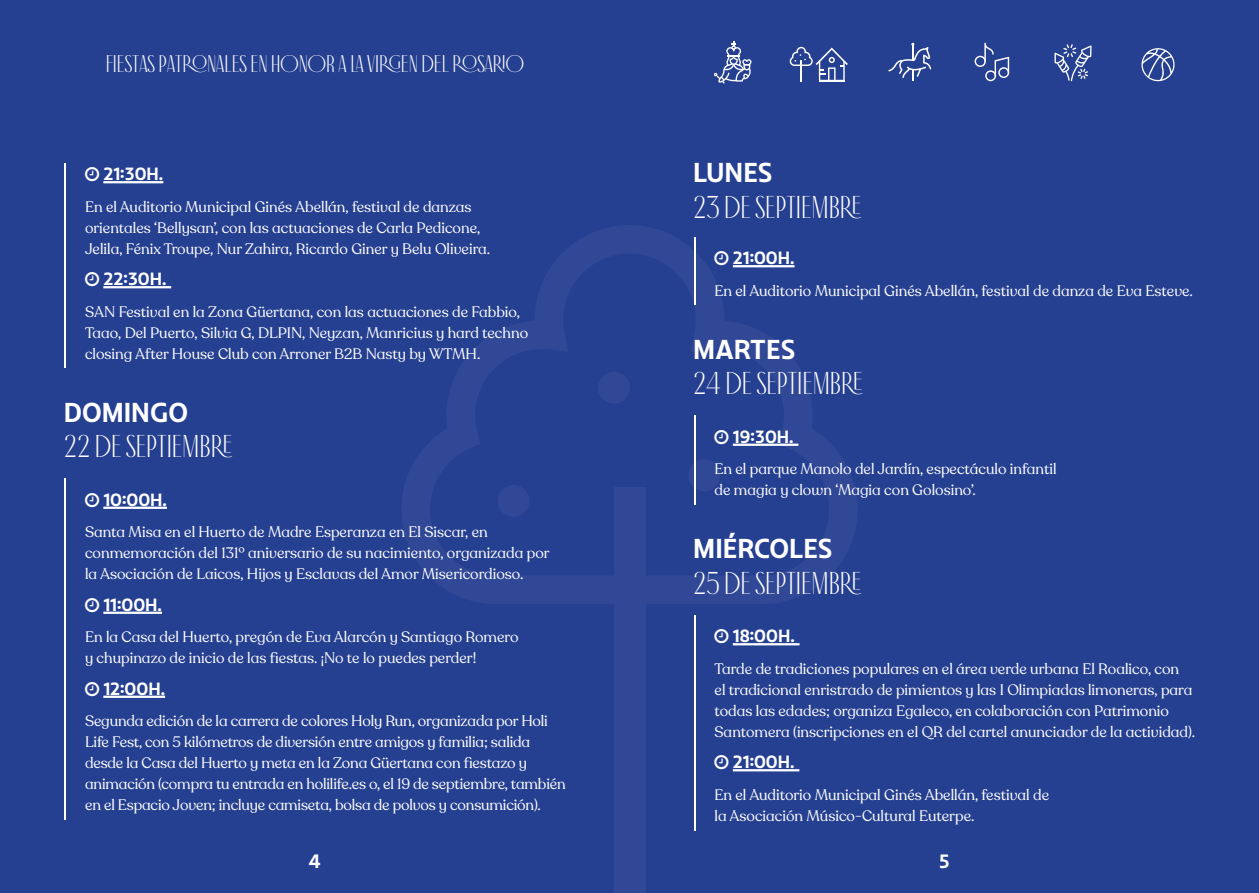
<style>
.page{position:relative;width:1259px;height:893px;background:#fff}
.page>*{position:absolute;margin:0;border:0;box-sizing:border-box;transform-origin:0 0}
.t1{font:31.5px "Antiga";color:#fff}
.t2{font:700 25.5px "Chulapa";color:#fff}
.t3{font:24px "Antiga";color:#fff}
.t4{font:700 18px "Chulapa";color:#fff}
.t5{font:700 16.5px "Chulapa";color:#fff}
.t6{font:15px/21px "Recoleta Alt";color:#fff}
</style>
<div class="page">
<div style="left:0;top:0;width:629px;height:893px;background:#264091"></div>
<div style="left:629px;top:0;width:630px;height:893px;background:#264091"></div>
<div style="left:614px;top:487px;width:31px;height:406px;background:#304896"></div>
<svg style="left:65px;top:163px;width:1px;height:21px"></svg>
<hr style="left:103px;top:181px;width:60px;height:2px;background:#fff">
<hr style="left:65px;top:184px;width:1px;height:79px;background:#fff">
<hr style="left:65px;top:258px;width:1px;height:35px;background:#fff">
<hr style="left:103px;top:286px;width:68px;height:2px;background:#fff">
<hr style="left:65px;top:289px;width:1px;height:79px;background:#fff">
<hr style="left:65px;top:479px;width:1px;height:34px;background:#fff">
<hr style="left:103px;top:507px;width:64px;height:2px;background:#fff">
<hr style="left:65px;top:509px;width:1px;height:80px;background:#fff">
<hr style="left:65px;top:584px;width:1px;height:34px;background:#fff">
<hr style="left:103px;top:612px;width:59px;height:2px;background:#fff">
<hr style="left:65px;top:614px;width:1px;height:59px;background:#fff">
<hr style="left:65px;top:668px;width:1px;height:34px;background:#fff">
<hr style="left:103px;top:696px;width:62px;height:2px;background:#fff">
<hr style="left:65px;top:698px;width:1px;height:122px;background:#fff">
<hr style="left:694px;top:237px;width:1px;height:35px;background:#fff">
<hr style="left:733px;top:265px;width:61px;height:2px;background:#fff">
<hr style="left:694px;top:268px;width:1px;height:37px;background:#fff">
<hr style="left:694px;top:416px;width:1px;height:34px;background:#fff">
<hr style="left:733px;top:444px;width:65px;height:2px;background:#fff">
<hr style="left:694px;top:446px;width:1px;height:59px;background:#fff">
<hr style="left:694px;top:615px;width:1px;height:35px;background:#fff">
<hr style="left:733px;top:643px;width:66px;height:2px;background:#fff">
<hr style="left:694px;top:646px;width:1px;height:100px;background:#fff">
<hr style="left:694px;top:741px;width:1px;height:35px;background:#fff">
<hr style="left:733px;top:769px;width:66px;height:2px;background:#fff">
<hr style="left:694px;top:772px;width:1px;height:58px;background:#fff">
<svg style="left:974px;top:43px;width:35px;height:38px"></svg>
<svg style="left:1054px;top:44px;width:37px;height:37px"></svg>
<svg style="left:1141px;top:48px;width:33px;height:33px"></svg>
<svg style="left:789px;top:47px;width:59px;height:34px"></svg>
<svg style="left:888px;top:43px;width:43px;height:38px"></svg>
<svg style="left:714px;top:42px;width:37px;height:42px"></svg>
<h3 class="t3" style="left:106px;top:52px;width:420px">FIESTAS PATRONALES EN HONOR A LA VIRGEN DEL ROSARIO</h3>
<p class="t5" style="left:103px;top:164px;width:61px">21:30h.</p>
<p class="t6" style="left:85px;top:196px;width:407px">En el Auditorio Municipal Ginés Abellán, festival de danzas orientales ‘Bellysan’, con las actuaciones de Carla Pedicone,<br>Jelila, Fénix Troupe, Nur Zahira, Ricardo Giner y Belu Oliveira.</p>
<p class="t5" style="left:103px;top:269px;width:65px">22:30h.</p>
<p class="t6" style="left:85px;top:301px;width:444px">SAN Festival en la Zona Güertana, con las actuaciones de Fabbio,<br>Taao, Del Puerto, Silvia G, DLPIN, Neyzan, Manricius y hard techno closing After House Club con Arroner B2B Nasty by WTMH.</p>
<h2 class="t2" style="left:64px;top:396px;width:126px">DOMINGO</h2>
<h1 class="t1" style="left:64px;top:430px;width:170px">22 DE SEPTIEMBRE</h1>
<p class="t5" style="left:103px;top:489px;width:65px">10:00h.</p>
<p class="t6" style="left:85px;top:522px;width:466px">Santa Misa en el Huerto de Madre Esperanza en El Siscar, en conmemoración del 131º aniversario de su nacimiento, organizada por la Asociación de Laicos, Hijos y Esclavas del Amor Misericordioso.</p>
<p class="t5" style="left:103px;top:594px;width:60px">11:00h.</p>
<p class="t6" style="left:85px;top:627px;width:435px">En la Casa del Huerto, pregón de Eva Alarcón y Santiago Romero y chupinazo de inicio de las fiestas. ¡No te lo puedes perder!</p>
<p class="t5" style="left:103px;top:678px;width:63px">12:00h.</p>
<p class="t6" style="left:85px;top:711px;width:482px">Segunda edición de la carrera de colores Holy Run, organizada por Holi Life Fest, con 5 kilómetros de diversión entre amigos y familia; salida desde la Casa del Huerto y meta en la Zona Güertana con fiestazo y animación (compra tu entrada en holilife.es o, el 19 de septiembre, también en el Espacio Joven; incluye camiseta, bolsa de polvos y consumición).</p>
<p class="t4" style="left:309px;top:850px;width:13px">4</p>
<h2 class="t2" style="left:693px;top:157px;width:80px">LUNES</h2>
<h1 class="t1" style="left:693px;top:191px;width:170px">23 DE SEPTIEMBRE</h1>
<p class="t5" style="left:733px;top:248px;width:63px">21:00h.</p>
<p class="t6" style="left:714px;top:280px;width:480px">En el Auditorio Municipal Ginés Abellán, festival de danza de Eva Esteve.</p>
<h2 class="t2" style="left:693px;top:333px;width:103px">MARTES</h2>
<h1 class="t1" style="left:693px;top:367px;width:171px">24 DE SEPTIEMBRE</h1>
<p class="t5" style="left:733px;top:426px;width:62px">19:30h.</p>
<p class="t6" style="left:714px;top:459px;width:343px">En el parque Manolo del Jardín, espectáculo infantil de magia y clown ‘Magia con Golosino’.</p>
<h2 class="t2" style="left:693px;top:533px;width:140px">MIÉRCOLES</h2>
<h1 class="t1" style="left:693px;top:567px;width:170px">25 DE SEPTIEMBRE</h1>
<p class="t5" style="left:733px;top:626px;width:63px">18:00h.</p>
<p class="t6" style="left:714px;top:658px;width:482px">Tarde de tradiciones populares en el área verde urbana El Roalico, con<br>el tradicional enristrado de pimientos y las I Olimpiadas limoneras, para todas las edades; organiza Egaleco, en colaboración con Patrimonio Santomera (inscripciones en el QR del cartel anunciador de la actividad).</p>
<p class="t5" style="left:733px;top:752px;width:63px">21:00h.</p>
<p class="t6" style="left:714px;top:784px;width:336px">En el Auditorio Municipal Ginés Abellán, festival de la Asociación Músico-Cultural Euterpe.</p>
<p class="t4" style="left:939px;top:850px;width:12px">5</p>
</div>
